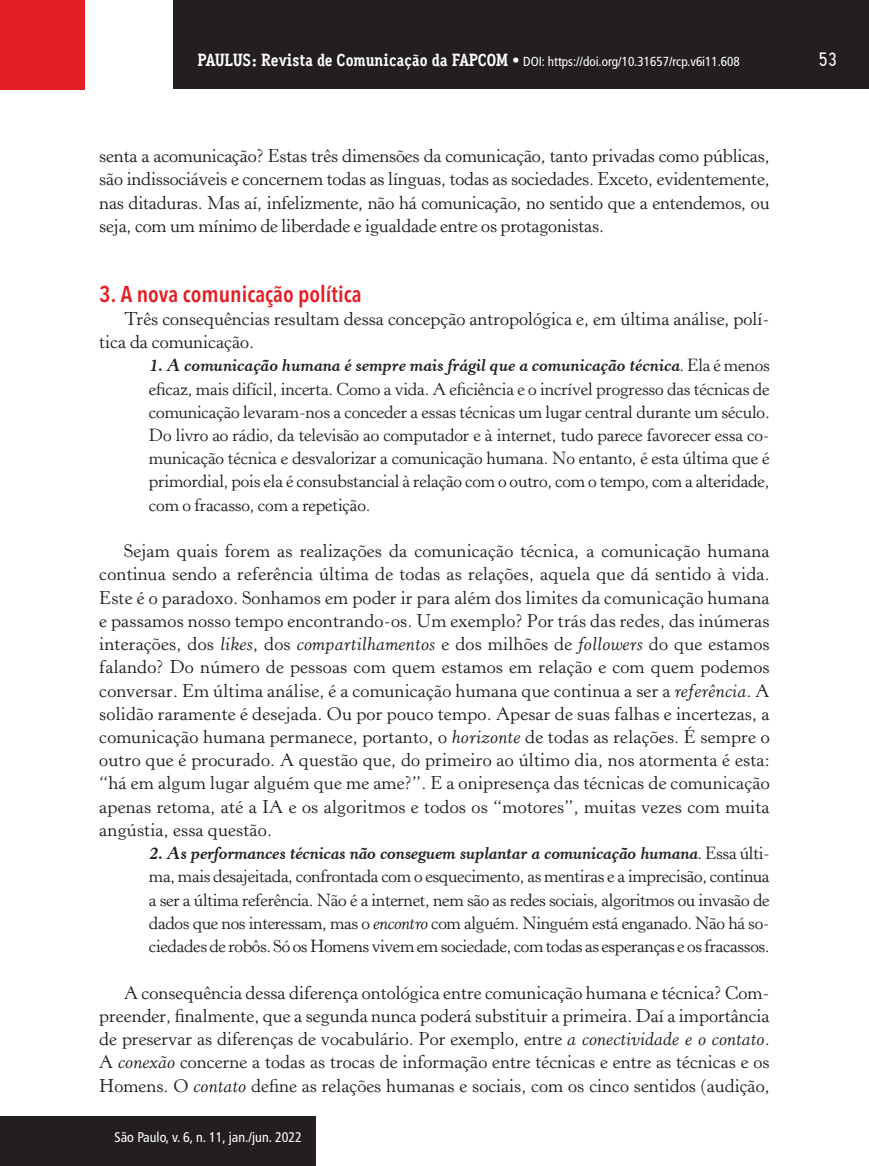
<style>
.page{position:relative;width:869px;height:1166px;background:#fff}
.page>*{position:absolute;margin:0;border:0;box-sizing:border-box;transform-origin:0 0}
.t1{font:600 condensed 22.75px "Avenir Next LT Pro";color:#e41e25}
.t2{font:500 19.25px "Aaux Office";color:#fff}
.t3{font:18.38px/23.3px "Horley Old Style";color:#231f20;text-align:justify}
.t4{font:17.5px/23.3px "Horley Old Style";letter-spacing:-.015em;color:#231f20;text-align:justify}
.t5{font:condensed 14px "Frutiger LT Std";color:#fff}
.t6{font:condensed 13.12px "Frutiger LT Std";color:#fff}
.s1{font-family:"Aaux Office";font-weight:700;font-stretch:normal;font-size:17.5px}
.s2{font-family:"Aaux Office";font-weight:500;font-stretch:normal;font-size:17.5px}
.s3{font-weight:700;font-style:italic}
.s4{font-style:italic}
</style>
<div class="page">
<div style="left:173px;top:0;width:695px;height:89px;background:#231f20"></div>
<div style="left:0;top:0;width:85px;height:90px;background:#e41e25"></div>
<div style="left:1px;top:1116px;width:314px;height:50px;background:#231f20"></div>
<p class="t6" style="left:197px;top:53px;width:543px"><span class="s1">PAULUS: Revista de Comunicação da FAPCOM</span> <span class="s2">•</span> DOI: https://doi.org/10.31657/rcp.v6i11.608</p>
<p class="t2" style="left:818px;top:48px;width:19px">53</p>
<p class="t3" style="left:99px;top:145px;width:671px">senta a acomunicação? Estas três dimensões da comunicação, tanto privadas como públicas, são indissociáveis e concernem todas as línguas, todas as sociedades. Exceto, evidentemente, nas ditaduras. Mas aí, infelizmente, não há comunicação, no sentido que a entendemos, ou seja, com um mínimo de liberdade e igualdade entre os protagonistas.</p>
<p class="t1" style="left:99px;top:280px;width:264px">3. A nova comunicação política</p>
<p class="t3" style="left:99px;top:307px;width:671px;text-indent:25px">Três consequências resultam dessa concepção antropológica e, em última análise, polí&shy;tica da comunicação.</p>
<p class="t4" style="left:149px;top:354px;width:622px"><span class="s3">1. A comunicação humana é sempre mais frágil que a comunicação técnica</span>. Ela é menos eficaz, mais difícil, incerta. Como a vida. A eficiência e o incrível progresso das técnicas de comunicação levaram-nos a conceder a essas técnicas um lugar central durante um século.<br>Do livro ao rádio, da televisão ao computador e à internet, tudo parece favorecer essa co&shy;municação técnica e desvalorizar a comunicação humana. No entanto, é esta última que é primordial, pois ela é consubstancial à relação com o outro, com o tempo, com a alteridade, com o fracasso, com a repetição.</p>
<p class="t3" style="left:99px;top:540px;width:671px;text-indent:25px">Sejam quais forem as realizações da comunicação técnica, a comunicação humana continua sendo a referência última de todas as relações, aquela que dá sentido à vida.<br>Este é o paradoxo. Sonhamos em poder ir para além dos limites da comunicação humana e passamos nosso tempo encontrando-os. Um exemplo? Por trás das redes, das inúmeras interações, dos <span class="s4">likes</span>, dos <span class="s4">compartilhamentos</span> e dos milhões de <span class="s4">followers</span> do que estamos falando? Do número de pessoas com quem estamos em relação e com quem podemos conversar. Em última análise, é a comunicação humana que continua a ser a <span class="s4">referência</span>. A solidão raramente é desejada. Ou por pouco tempo. Apesar de suas falhas e incertezas, a comunicação humana permanece, portanto, o <span class="s4">horizonte</span> de todas as relações. É sempre o outro que é procurado. A questão que, do primeiro ao último dia, nos atormenta é esta: “há em algum lugar alguém que me ame?”. E a onipresença das técnicas de comunicação apenas retoma, até a IA e os algoritmos e todos os “motores”, muitas vezes com muita angústia, essa questão.</p>
<p class="t4" style="left:149px;top:842px;width:622px"><span class="s3">2. As performances técnicas não conseguem suplantar a comunicação humana</span>. Essa últi&shy;ma, mais desajeitada, confrontada com o esquecimento, as mentiras e a imprecisão, continua a ser a última referência. Não é a internet, nem são as redes sociais, algoritmos ou invasão de dados que nos interessam, mas o <span class="s4">encontro</span> com alguém. Ninguém está enganado. Não há so&shy;ciedades de robôs. Só os Homens vivem em sociedade, com todas as esperanças e os fracassos.</p>
<p class="t3" style="left:99px;top:981px;width:671px;text-indent:25px">A consequência dessa diferença ontológica entre comunicação humana e técnica? Com&shy;preender, finalmente, que a segunda nunca poderá substituir a primeira. Daí a importância de preservar as diferenças de vocabulário. Por exemplo, entre <span class="s4">a conectividade e o contato</span>.<br>A <span class="s4">conexão</span> concerne a todas as trocas de informação entre técnicas e entre as técnicas e os Homens. O <span class="s4">contato</span> define as relações humanas e sociais, com os cinco sentidos (audição,</p>
<p class="t5" style="left:114px;top:1129px;width:189px">São Paulo, v. 6, n. 11, jan./jun. 2022</p>
</div>
